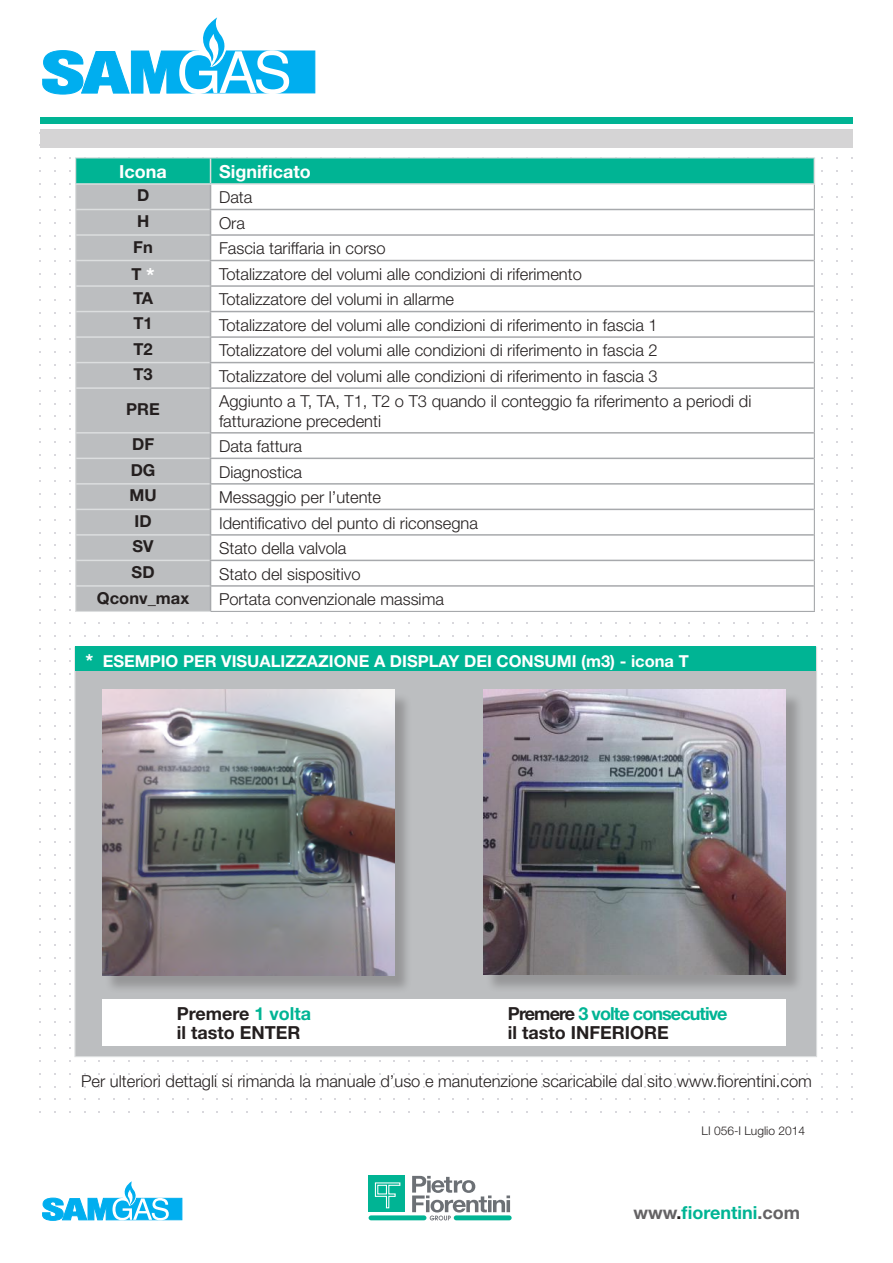
<style>
.page{position:relative;width:893px;height:1263px;background:#fff}
.page>*{position:absolute;margin:0;border:0;box-sizing:border-box;transform-origin:0 0}
.t1{font:700 18px/19.5px "Helvetica Neue";letter-spacing:-.05em;color:#241f1f}
.t2{font:700 18px/19.5px "Helvetica Neue";color:#241f1f}
.t3{font:700 18px "Helvetica Neue";color:#00b494}
.t4{font:700 18px "Helvetica Neue";color:#fff}
.t5{font:300 16.5px/19.8px "Helvetica Neue";color:#241f1f}
.t6{font:700 16.5px "Helvetica Neue";color:#fff}
.t7{font:700 16.5px "Helvetica Neue";color:#241f1f}
.t8{font:300 12px "Helvetica Neue";color:#241f1f}
.s1{font-size:21px;color:#fff}
.s2{font-size:19.5px}
.s3{color:#00b494}
.s4{color:#656365}
.s5{color:#241f1f}
</style>
<div class="page">
<div style="left:40px;top:129px;width:813px;height:19px;background:#d5d4d5"></div>
<div style="left:40px;top:117px;width:813px;height:6px;background:#00b494"></div>
<svg style="left:131px;top:51px;width:184px;height:42px;background:#18b5f0"></svg>
<svg style="left:179px;top:50px;width:38px;height:44px"></svg>
<svg style="left:220px;top:51px;width:36px;height:42px"></svg>
<svg style="left:256px;top:50px;width:33px;height:44px"></svg>
<svg style="left:42px;top:50px;width:39px;height:44px"></svg>
<svg style="left:81px;top:51px;width:49px;height:43px"></svg>
<svg style="left:193px;top:17px;width:39px;height:50px"></svg>
<svg style="left:88px;top:1198px;width:94px;height:22px"></svg>
<svg style="left:140px;top:1198px;width:12px;height:22px"></svg>
<svg style="left:152px;top:1198px;width:17px;height:22px"></svg>
<svg style="left:42px;top:1198px;width:20px;height:22px"></svg>
<svg style="left:62px;top:1198px;width:25px;height:22px"></svg>
<svg style="left:113px;top:1181px;width:27px;height:39px"></svg>
<div style="left:369px;top:1176px;width:36px;height:36px;background:#00b494"></div>
<svg style="left:374px;top:1182px;width:27px;height:27px"></svg>
<svg style="left:445px;top:1177px;width:7px;height:16px"></svg>
<svg style="left:454px;top:1180px;width:21px;height:13px"></svg>
<svg style="left:412px;top:1176px;width:14px;height:36px"></svg>
<svg style="left:453px;top:1200px;width:25px;height:12px"></svg>
<svg style="left:479px;top:1196px;width:8px;height:16px"></svg>
<svg style="left:488px;top:1195px;width:17px;height:17px"></svg>
<svg style="left:506px;top:1195px;width:4px;height:3px"></svg>
<svg style="left:506px;top:1200px;width:4px;height:12px"></svg>
<svg style="left:426px;top:1176px;width:19px;height:44px"></svg>
<svg style="left:439px;top:1200px;width:14px;height:20px"></svg>
<div style="left:454px;top:1215px;width:58px;height:5px;background:#00b494;border-radius:3px"></div>
<div style="left:369px;top:1215px;width:57px;height:5px;background:#00b494;border-radius:3px"></div>
<div style="left:76px;top:391px;width:134px;height:220px;background:#bcbec0"></div>
<svg style="left:211px;top:391px;width:603px;height:220px"></svg>
<hr style="left:75px;top:388px;width:1px;height:45px;background:#dcdedf">
<svg style="left:69px;top:429px;width:7px;height:182px"></svg>
<hr style="left:75px;top:611px;width:136px;height:1px;background:#dcdedf">
<hr style="left:76px;top:432px;width:134px;height:2px;background:#dcdedf">
<hr style="left:76px;top:458px;width:134px;height:1px;background:#dcdedf">
<hr style="left:76px;top:483px;width:134px;height:2px;background:#dcdedf">
<hr style="left:76px;top:509px;width:134px;height:1px;background:#dcdedf">
<hr style="left:76px;top:534px;width:134px;height:2px;background:#dcdedf">
<hr style="left:76px;top:560px;width:134px;height:1px;background:#dcdedf">
<hr style="left:76px;top:585px;width:134px;height:2px;background:#dcdedf">
<hr style="left:75px;top:157px;width:136px;height:1px;background:#dcdedf">
<svg style="left:69px;top:158px;width:745px;height:233px"></svg>
<hr style="left:211px;top:157px;width:604px;height:1px;background:#dcdedf">
<hr style="left:75px;top:183px;width:136px;height:2px;background:#dcdedf">
<hr style="left:211px;top:183px;width:604px;height:2px;background:#dcdedf">
<hr style="left:210px;top:209px;width:604px;height:1px;background:#a7a9ac">
<hr style="left:210px;top:234px;width:604px;height:2px;background:#a7a9ac">
<hr style="left:210px;top:260px;width:604px;height:1px;background:#a7a9ac">
<hr style="left:210px;top:285px;width:604px;height:2px;background:#a7a9ac">
<hr style="left:210px;top:311px;width:604px;height:1px;background:#a7a9ac">
<hr style="left:210px;top:336px;width:604px;height:2px;background:#a7a9ac">
<hr style="left:210px;top:362px;width:604px;height:1px;background:#a7a9ac">
<svg style="left:210px;top:158px;width:1px;height:229px"></svg>
<hr style="left:210px;top:387px;width:604px;height:2px;background:#a7a9ac">
<hr style="left:210px;top:389px;width:1px;height:43px;background:#a7a9ac">
<hr style="left:210px;top:432px;width:604px;height:2px;background:#a7a9ac">
<hr style="left:210px;top:458px;width:604px;height:1px;background:#a7a9ac">
<hr style="left:210px;top:483px;width:604px;height:2px;background:#a7a9ac">
<hr style="left:210px;top:509px;width:604px;height:1px;background:#a7a9ac">
<hr style="left:210px;top:534px;width:604px;height:2px;background:#a7a9ac">
<hr style="left:210px;top:560px;width:604px;height:1px;background:#a7a9ac">
<hr style="left:210px;top:585px;width:604px;height:2px;background:#a7a9ac">
<svg style="left:210px;top:434px;width:1px;height:177px"></svg>
<svg style="left:814px;top:158px;width:1px;height:230px"></svg>
<hr style="left:814px;top:388px;width:1px;height:45px;background:#a7a9ac">
<svg style="left:814px;top:433px;width:1px;height:178px"></svg>
<hr style="left:211px;top:611px;width:604px;height:1px;background:#a7a9ac">
<div style="left:74px;top:647px;width:743px;height:410px;background:#bcbec0;border:1px solid #dcdedf"></div>
<div style="left:104px;top:692px;width:316px;height:309px;background:#241f1f;opacity:.25"></div>
<img style="left:102px;top:690px;width:292px;height:285px">
<div style="left:486px;top:692px;width:325px;height:307px;background:#241f1f;opacity:.25"></div>
<img style="left:483px;top:690px;width:303px;height:285px">
<div style="left:75px;top:646px;width:741px;height:25px;background:#00b494"></div>
<div style="left:102px;top:999px;width:684px;height:47px;background:#fff"></div>
<p class="t4" style="left:119px;top:160px;width:49px">Icona</p>
<p class="t4" style="left:219px;top:160px;width:93px">Significato</p>
<p class="t7" style="left:137px;top:185px;width:14px">D</p>
<p class="t5" style="left:219px;top:187px;width:35px">Data</p>
<p class="t7" style="left:137px;top:211px;width:14px">H</p>
<p class="t5" style="left:219px;top:213px;width:27px">Ora</p>
<p class="t7" style="left:133px;top:236px;width:21px">Fn</p>
<p class="t5" style="left:219px;top:238px;width:168px">Fascia tariffaria in corso</p>
<p class="t7" style="left:131px;top:264px;width:25px">T <span class="s1">*</span></p>
<p class="t5" style="left:219px;top:264px;width:364px">Totalizzatore del volumi alle condizioni di riferimento</p>
<p class="t7" style="left:133px;top:287px;width:22px">TA</p>
<p class="t5" style="left:219px;top:289px;width:237px">Totalizzatore del volumi in allarme</p>
<p class="t7" style="left:133px;top:313px;width:21px">T1</p>
<p class="t5" style="left:219px;top:315px;width:440px">Totalizzatore del volumi alle condizioni di riferimento in fascia 1</p>
<p class="t7" style="left:133px;top:338px;width:21px">T2</p>
<p class="t5" style="left:219px;top:340px;width:440px">Totalizzatore del volumi alle condizioni di riferimento in fascia 2</p>
<p class="t7" style="left:133px;top:364px;width:21px">T3</p>
<p class="t5" style="left:219px;top:366px;width:440px">Totalizzatore del volumi alle condizioni di riferimento in fascia 3</p>
<p class="t7" style="left:126px;top:399px;width:35px">PRE</p>
<p class="t5" style="left:219px;top:391px;width:534px">Aggiunto a T, TA, T1, T2 o T3 quando il conteggio fa riferimento a periodi di fatturazione precedenti</p>
<p class="t7" style="left:132px;top:434px;width:24px">DF</p>
<p class="t5" style="left:219px;top:436px;width:85px">Data fattura</p>
<p class="t7" style="left:131px;top:460px;width:26px">DG</p>
<p class="t5" style="left:219px;top:462px;width:85px">Diagnostica</p>
<p class="t7" style="left:130px;top:485px;width:29px">MU</p>
<p class="t5" style="left:219px;top:487px;width:163px">Messaggio per l’utente</p>
<p class="t7" style="left:135px;top:511px;width:19px">ID</p>
<p class="t5" style="left:219px;top:513px;width:260px">Identificativo del punto di riconsegna</p>
<p class="t7" style="left:133px;top:536px;width:23px">SV</p>
<p class="t5" style="left:219px;top:538px;width:129px">Stato della valvola</p>
<p class="t7" style="left:132px;top:562px;width:24px">SD</p>
<p class="t5" style="left:219px;top:564px;width:143px">Stato del sispositivo</p>
<p class="t7" style="left:97px;top:587px;width:94px">Qconv_max</p>
<p class="t5" style="left:219px;top:589px;width:226px">Portata convenzionale massima</p>
<p class="t6" style="left:86px;top:651px;width:605px"><span class="s2">*</span> ESEMPIO PER VISUALIZZAZIONE A DISPLAY DEI CONSUMI (m3) - icona T</p>
<p class="t2" style="left:177px;top:1003px;width:136px">Premere <span class="s3">1 volta </span>il tasto ENTER</p>
<p class="t1" style="left:508px;top:1003px;width:221px">Premere <span class="s3">3 volte consecutive </span>il tasto INFERIORE</p>
<p class="t5" style="left:81px;top:1071px;width:732px">Per ulteriori dettagli si rimanda la manuale d’uso e manutenzione scaricabile dal sito www.fiorentini.com</p>
<p class="t8" style="left:702px;top:1123px;width:105px">LI 056-I Luglio 2014</p>
<p class="t3" style="left:633px;top:1202px;width:168px"><span class="s4">www</span><span class="s5">.</span>fiorentini<span class="s4">.com</span></p>
</div>
